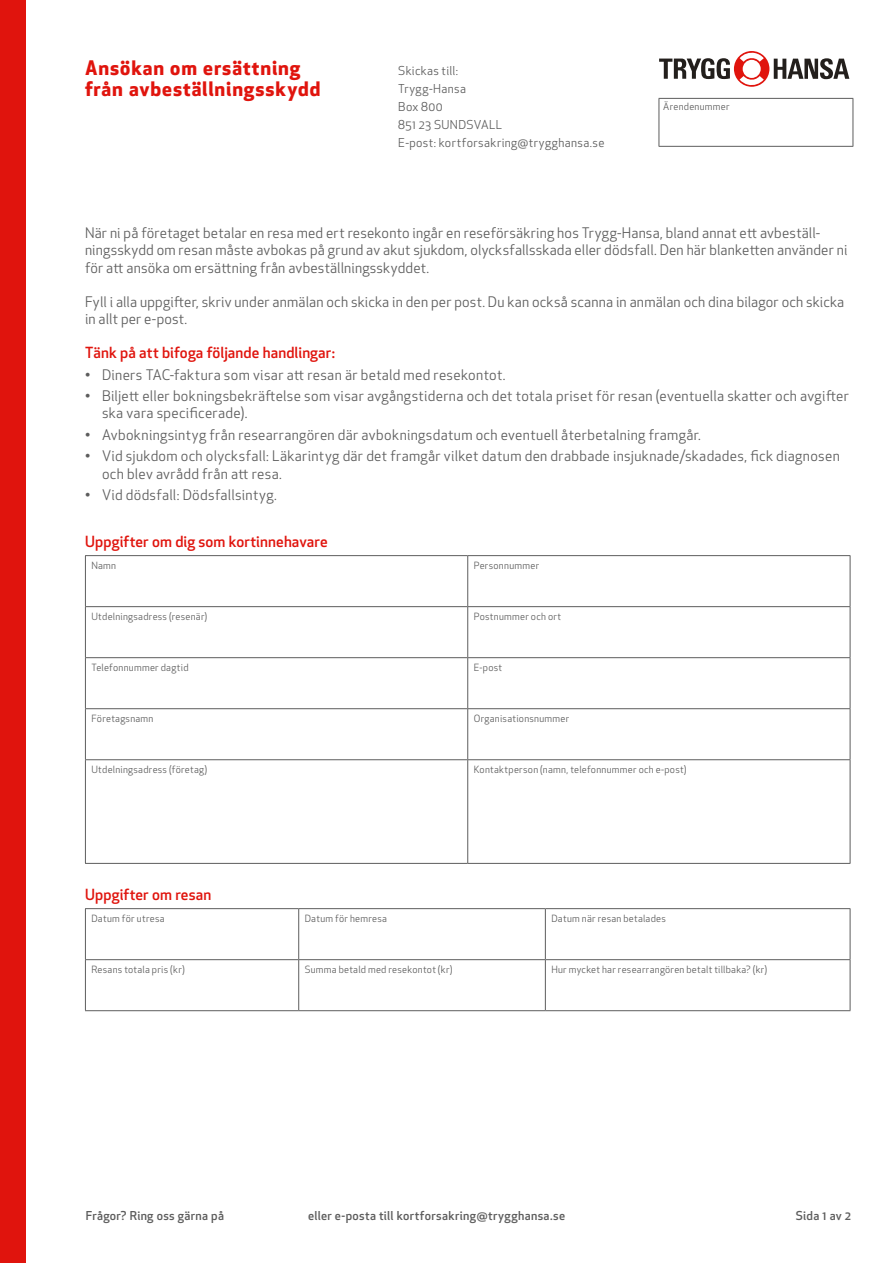
<style>
.page{position:relative;width:893px;height:1263px;background:#fff}
.page>*{position:absolute;margin:0;border:0;box-sizing:border-box;transform-origin:0 0}
.t1{font:700 19.5px/21px "Apex New";letter-spacing:.045em;color:#e0140d}
.t2{font:500 15px "Apex New";letter-spacing:.01em;color:#e0140d}
.t3{font:14.25px/17.2px "Apex New";letter-spacing:.015em;color:#5d5d5d}
.t4{font:12px/18px "Apex New";letter-spacing:.03em;color:#5d5d5d}
.t5{font:500 12px "Apex New";letter-spacing:.025em;color:#5d5d5d}
.t6{font:9.75px "Apex New";letter-spacing:.025em;color:#5d5d5d}
</style>
<div class="page">
<div style="left:0;top:0;width:26px;height:1263px;background:#e0140d"></div>
<hr style="left:85px;top:555px;width:383px;height:1px;background:#5d5d5d">
<hr style="left:85px;top:556px;width:1px;height:50px;background:#5d5d5d">
<hr style="left:468px;top:555px;width:382px;height:1px;background:#5d5d5d">
<hr style="left:467px;top:556px;width:1px;height:50px;background:#5d5d5d">
<hr style="left:850px;top:556px;width:1px;height:50px;background:#5d5d5d">
<hr style="left:85px;top:606px;width:383px;height:1px;background:#5d5d5d">
<hr style="left:85px;top:607px;width:1px;height:50px;background:#5d5d5d">
<hr style="left:468px;top:606px;width:382px;height:1px;background:#5d5d5d">
<hr style="left:467px;top:607px;width:1px;height:50px;background:#5d5d5d">
<hr style="left:850px;top:607px;width:1px;height:50px;background:#5d5d5d">
<hr style="left:85px;top:657px;width:383px;height:1px;background:#5d5d5d">
<hr style="left:85px;top:658px;width:1px;height:50px;background:#5d5d5d">
<hr style="left:468px;top:657px;width:382px;height:1px;background:#5d5d5d">
<hr style="left:467px;top:658px;width:1px;height:50px;background:#5d5d5d">
<hr style="left:850px;top:658px;width:1px;height:50px;background:#5d5d5d">
<hr style="left:85px;top:708px;width:383px;height:1px;background:#5d5d5d">
<hr style="left:85px;top:709px;width:1px;height:50px;background:#5d5d5d">
<hr style="left:468px;top:708px;width:382px;height:1px;background:#5d5d5d">
<hr style="left:467px;top:709px;width:1px;height:50px;background:#5d5d5d">
<hr style="left:850px;top:709px;width:1px;height:50px;background:#5d5d5d">
<hr style="left:85px;top:759px;width:383px;height:1px;background:#5d5d5d">
<hr style="left:85px;top:760px;width:1px;height:103px;background:#5d5d5d">
<hr style="left:468px;top:759px;width:382px;height:1px;background:#5d5d5d">
<hr style="left:467px;top:760px;width:1px;height:103px;background:#5d5d5d">
<hr style="left:850px;top:760px;width:1px;height:103px;background:#5d5d5d">
<hr style="left:85px;top:863px;width:383px;height:1px;background:#5d5d5d">
<hr style="left:468px;top:863px;width:382px;height:1px;background:#5d5d5d">
<hr style="left:85px;top:908px;width:214px;height:1px;background:#5d5d5d">
<hr style="left:85px;top:909px;width:1px;height:50px;background:#5d5d5d">
<hr style="left:299px;top:908px;width:246px;height:1px;background:#5d5d5d">
<hr style="left:298px;top:909px;width:1px;height:50px;background:#5d5d5d">
<hr style="left:545px;top:908px;width:305px;height:1px;background:#5d5d5d">
<hr style="left:545px;top:909px;width:1px;height:50px;background:#5d5d5d">
<hr style="left:850px;top:909px;width:1px;height:50px;background:#5d5d5d">
<hr style="left:85px;top:959px;width:214px;height:1px;background:#5d5d5d">
<hr style="left:85px;top:960px;width:1px;height:50px;background:#5d5d5d">
<hr style="left:299px;top:959px;width:246px;height:1px;background:#5d5d5d">
<hr style="left:298px;top:960px;width:1px;height:50px;background:#5d5d5d">
<hr style="left:545px;top:959px;width:305px;height:1px;background:#5d5d5d">
<hr style="left:545px;top:960px;width:1px;height:50px;background:#5d5d5d">
<hr style="left:850px;top:960px;width:1px;height:50px;background:#5d5d5d">
<hr style="left:85px;top:1010px;width:214px;height:1px;background:#5d5d5d">
<hr style="left:299px;top:1010px;width:246px;height:1px;background:#5d5d5d">
<hr style="left:545px;top:1010px;width:305px;height:1px;background:#5d5d5d">
<svg style="left:659px;top:51px;width:190px;height:36px"></svg>
<hr style="left:659px;top:99px;width:1px;height:47px;background:#5d5d5d">
<hr style="left:659px;top:98px;width:194px;height:1px;background:#5d5d5d">
<hr style="left:853px;top:99px;width:1px;height:47px;background:#5d5d5d">
<hr style="left:659px;top:146px;width:194px;height:1px;background:#5d5d5d">
<h1 class="t1" style="left:85px;top:57px;width:237px">Ansökan om ersättning från avbeställningsskydd</h1>
<p class="t4" style="left:398px;top:61px;width:208px">Skickas till:<br>Trygg-Hansa<br>Box 800<br>851 23 SUNDSVALL<br>E-post: kortforsakring@trygghansa.se</p>
<p class="t6" style="left:663px;top:100px;width:68px">Ärendenummer</p>
<p class="t3" style="left:85px;top:224px;width:764px">När ni på företaget betalar en resa med ert resekonto ingår en reseförsäkring hos Trygg-Hansa, bland annat ett avbeställ&shy;ningsskydd om resan måste avbokas på grund av akut sjukdom, olycksfallsskada eller dödsfall. Den här blanketten använder ni för att ansöka om ersättning från avbeställningsskyddet.</p>
<p class="t3" style="left:85px;top:293px;width:761px">Fyll i alla uppgifter, skriv under anmälan och skicka in den per post. Du kan också scanna in anmälan och dina bilagor och skicka in allt per e-post.</p>
<p class="t2" style="left:85px;top:343px;width:251px">Tänk på att bifoga följande handlingar:</p>
<p class="t3" style="left:85px;top:366px;width:422px">• Diners TAC-faktura som visar att resan är betald med resekontot.</p>
<p class="t3" style="left:102px;top:387px;width:748px;text-indent:-17px">• Biljett eller bokningsbekräftelse som visar avgångstiderna och det totala priset för resan (eventuella skatter och avgifter ska vara specificerade).</p>
<p class="t3" style="left:85px;top:426px;width:617px">• Avbokningsintyg från researrangören där avbokningsdatum och eventuell återbetalning framgår.</p>
<p class="t3" style="left:102px;top:448px;width:739px;text-indent:-17px">• Vid sjukdom och olycksfall: Läkarintyg där det framgår vilket datum den drabbade insjuknade/skadades, fick diagnosen och blev avrådd från att resa.</p>
<p class="t3" style="left:85px;top:486px;width:193px">• Vid dödsfall: Dödsfallsintyg.</p>
<p class="t2" style="left:85px;top:531px;width:244px">Uppgifter om dig som kortinnehavare</p>
<p class="t6" style="left:91px;top:559px;width:26px">Namn</p>
<p class="t6" style="left:474px;top:559px;width:67px">Personnummer</p>
<p class="t6" style="left:91px;top:610px;width:117px">Utdelningsadress (resenär)</p>
<p class="t6" style="left:474px;top:610px;width:89px">Postnummer och ort</p>
<p class="t6" style="left:91px;top:661px;width:99px">Telefonnummer dagtid</p>
<p class="t6" style="left:474px;top:661px;width:30px">E-post</p>
<p class="t6" style="left:91px;top:712px;width:64px">Företagsnamn</p>
<p class="t6" style="left:474px;top:712px;width:97px">Organisationsnummer</p>
<p class="t6" style="left:91px;top:763px;width:117px">Utdelningsadress (företag)</p>
<p class="t6" style="left:474px;top:763px;width:214px">Kontaktperson (namn, telefonnummer och e-post)</p>
<p class="t2" style="left:85px;top:884px;width:128px">Uppgifter om resan</p>
<p class="t6" style="left:91px;top:912px;width:75px">Datum för utresa</p>
<p class="t6" style="left:305px;top:912px;width:84px">Datum för hemresa</p>
<p class="t6" style="left:551px;top:912px;width:116px">Datum när resan betalades</p>
<p class="t6" style="left:91px;top:963px;width:95px">Resans totala pris (kr)</p>
<p class="t6" style="left:305px;top:963px;width:149px">Summa betald med resekontot (kr)</p>
<p class="t6" style="left:551px;top:963px;width:217px">Hur mycket har researrangören betalt tillbaka? (kr)</p>
<p class="t5" style="left:86px;top:1207px;width:140px">Frågor? Ring oss gärna på</p>
<p class="t5" style="left:308px;top:1207px;width:259px">eller e-posta till kortforsakring@trygghansa.se</p>
<p class="t5" style="left:796px;top:1207px;width:57px">Sida 1 av 2</p>
</div>
